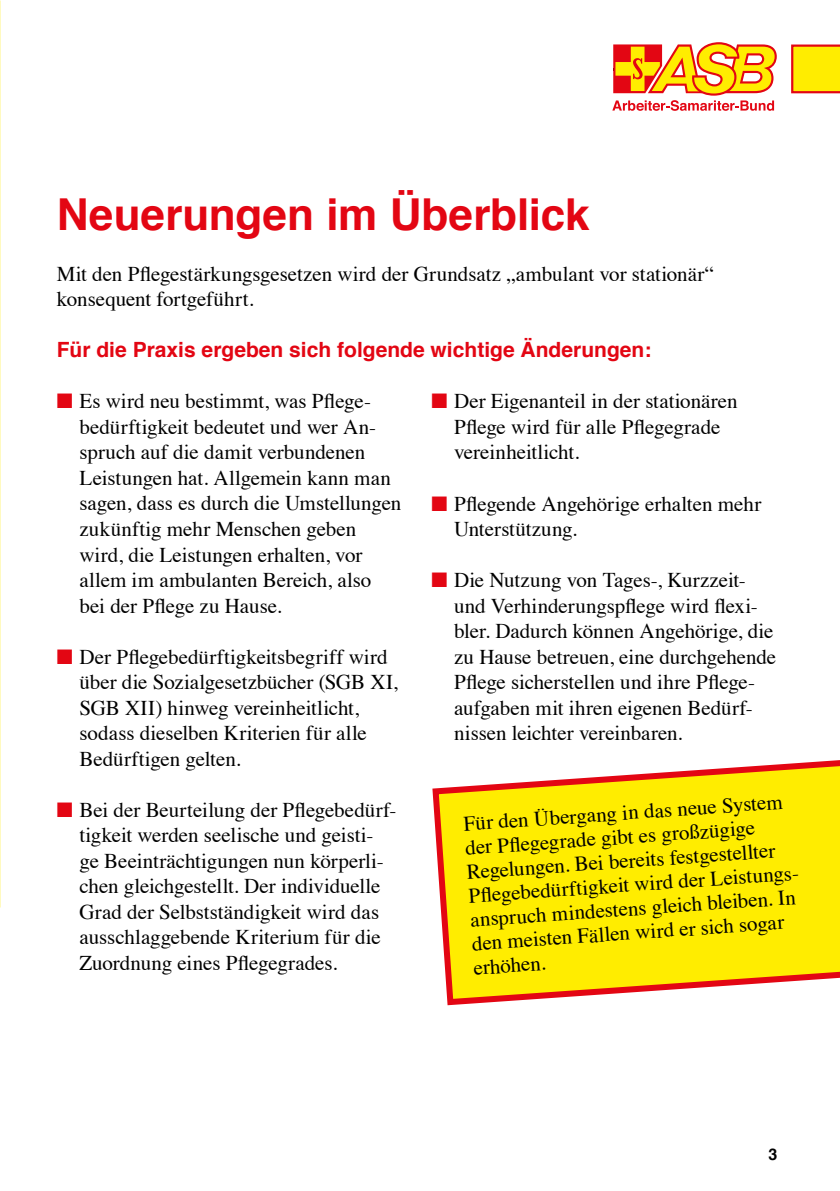
<style>
.page{position:relative;width:840px;height:1191px;background:#fff}
.page>*{position:absolute;margin:0;border:0;box-sizing:border-box;transform-origin:0 0}
.t1{font:700 44px "Helvetica";letter-spacing:-.005em;color:#e30613}
.t2{font:21px/25.6px "Times";letter-spacing:-.005em;color:#000}
.t3{font:700 21px "Helvetica";color:#e30613}
.t4{font:700 16px "Helvetica";color:#000}
.s1{color:#e30613}
</style>
<div class="page">
<img style="left:0;top:0;width:1px;height:907px">
<svg style="left:432px;top:760px;width:407px;height:246px"></svg>
<svg style="left:612px;top:42px;width:164px;height:69px"></svg>
<svg style="left:791px;top:45px;width:48px;height:48px"></svg>
<h1 class="t1" style="left:57px;top:179px;width:534px">Neuerungen im Überblick</h1>
<p class="t2" style="left:57px;top:259px;width:658px">Mit den Pflegestärkungsgesetzen wird der Grundsatz „ambulant vor stationär“ konsequent fortgeführt.</p>
<p class="t3" style="left:57px;top:333px;width:595px">Für die Praxis ergeben sich folgende wichtige Änderungen:</p>
<p class="t2" style="left:79px;top:387px;width:323px;text-indent:-23px"><span class="s1">■</span> Es wird neu bestimmt, was Pflege&shy;bedürftigkeit bedeutet und wer An&shy;spruch auf die damit verbundenen Leistungen hat. Allgemein kann man sagen, dass es durch die Umstellungen zukünftig mehr Menschen geben wird, die Leistungen erhalten, vor allem im ambulanten Bereich, also bei der Pflege zu Hause.</p>
<p class="t2" style="left:79px;top:642px;width:319px;text-indent:-23px"><span class="s1">■</span> Der Pflegebedürftigkeitsbegriff wird über die Sozialgesetzbücher (SGB XI, SGB XII) hinweg vereinheitlicht, sodass dieselben Kriterien für alle Bedürftigen gelten.</p>
<p class="t2" style="left:79px;top:795px;width:318px;text-indent:-23px"><span class="s1">■</span> Bei der Beurteilung der Pflegebedürf&shy;tigkeit werden seelische und geisti&shy;ge Beeinträchtigungen nun körperli&shy;chen gleichgestellt. Der individuelle Grad der Selbstständigkeit wird das ausschlaggebende Kriterium für die Zuordnung eines Pflegegrades.</p>
<p class="t2" style="left:454px;top:387px;width:285px;text-indent:-23px"><span class="s1">■</span> Der Eigenanteil in der stationären<br>Pflege wird für alle Pflegegrade vereinheitlicht.</p>
<p class="t2" style="left:454px;top:489px;width:308px;text-indent:-23px"><span class="s1">■</span> Pflegende Angehörige erhalten mehr<br>Unterstützung.</p>
<p class="t2" style="left:454px;top:565px;width:323px;text-indent:-23px"><span class="s1">■</span> Die Nutzung von Tages-, Kurzzeit&shy;und Verhinderungspflege wird flexi&shy;bler. Dadurch können Angehörige, die zu Hause betreuen, eine durchgehende Pflege sicherstellen und ihre Pflege&shy;aufgaben mit ihren eigenen Bedürf&shy;nissen leichter vereinbaren.</p>
<p class="t2" style="left:462px;top:810px;width:336px;line-height:24px;rotate:-4deg">Für den Übergang in das neue System der Pfl egegrade gibt es großzügige Regelungen. Bei bereits festgestellter<br>Pfl egebedürftigkeit wird der Leistungs&shy;anspruch mindestens gleich bleiben. In den meisten Fällen wird er sich sogar erhöhen.</p>
<p class="t4" style="left:768px;top:1141px;width:10px">3</p>
</div>
